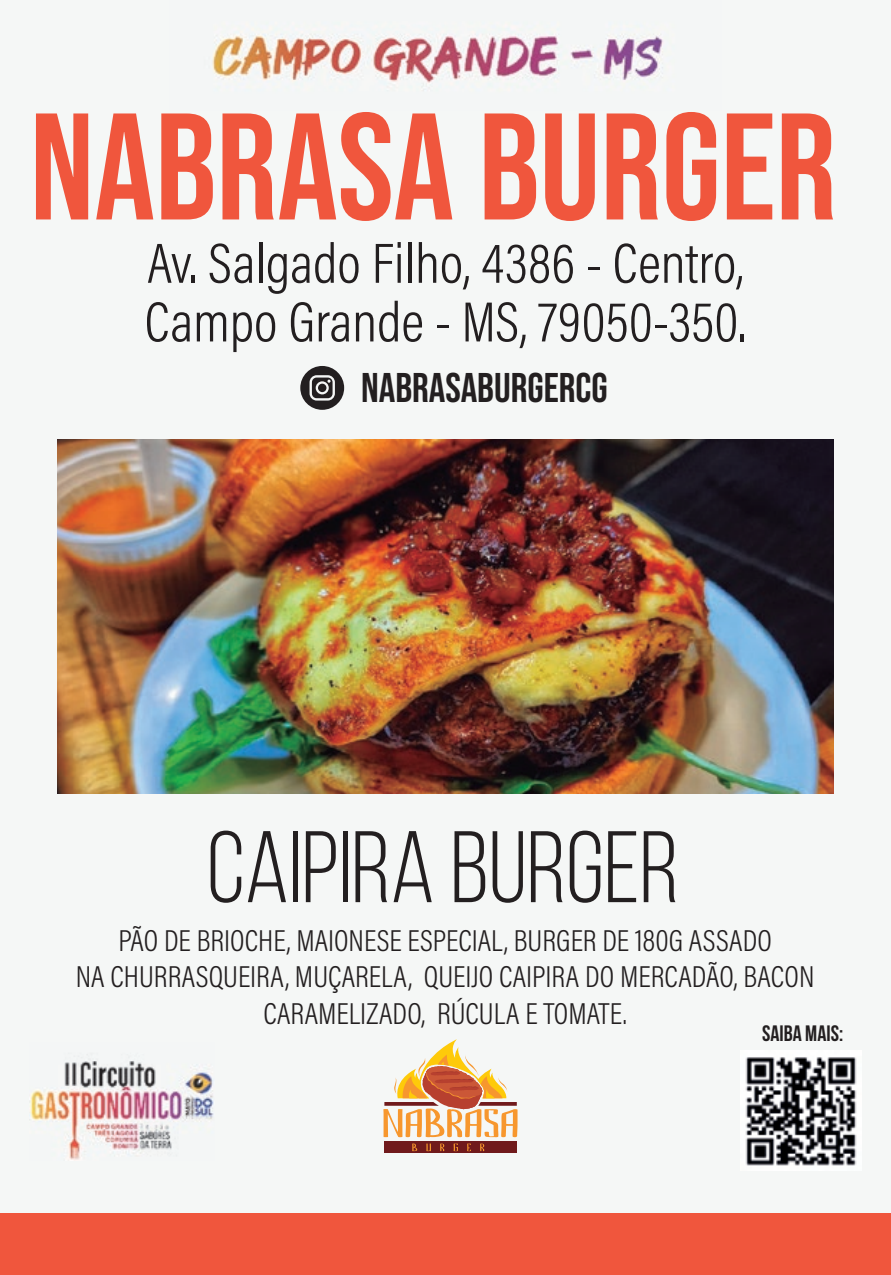
<style>
.page{position:relative;width:891px;height:1275px;background:#f5f7f6}
.page>*{position:absolute;margin:0;border:0;box-sizing:border-box;transform-origin:0 0}
.t1{font:151.5px "Bebas Neue";color:#f0563d}
.t2{font:101.4px "Bebas Neue";color:#231f20}
.t3{font:300 57px/58.8px "Acumin Pro Cond";color:#231f20}
.t4{font:41.4px "Bebas Neue";color:#231f20}
.t5{font:300 30.6px/36.6px "Acumin Pro Cond";color:#231f20;text-align:center}
.t6{font:22.2px "Bebas Neue";color:#231f20}
</style>
<div class="page">
<svg style="left:300px;top:366px;width:44px;height:44px"></svg>
<div style="left:318px;top:384px;width:8px;height:8px;background:#231f20;border-radius:50%"></div>
<img style="left:212px;top:34px;width:451px;height:49px">
<img style="left:169px;top:112px;width:548px;height:40px">
<img style="left:746px;top:1057px;width:110px;height:109px">
<img style="left:30px;top:1061px;width:184px;height:99px">
<img style="left:57px;top:440px;width:776px;height:353px">
<div style="left:0;top:1213px;width:891px;height:62px;background:#f0563d"></div>
<div style="left:384px;top:1142px;width:133px;height:11px;background:#701a1c"></div>
<svg style="left:412px;top:1144px;width:5px;height:7px"></svg>
<svg style="left:426px;top:1144px;width:5px;height:7px"></svg>
<svg style="left:440px;top:1144px;width:4px;height:7px"></svg>
<svg style="left:454px;top:1144px;width:4px;height:7px"></svg>
<svg style="left:467px;top:1144px;width:4px;height:7px"></svg>
<svg style="left:480px;top:1144px;width:4px;height:7px"></svg>
<svg style="left:383px;top:1039px;width:135px;height:98px"></svg>
<h1 class="t1" style="left:30px;top:81px;width:808px">NABRASA BURGER</h1>
<h3 class="t3" style="left:145px;top:233px;width:603px">Av. Salgado Filho, 4386 - Centro,<br>Campo Grande - MS, 79050-350.</h3>
<h3 class="t4" style="left:361px;top:364px;width:248px">NABRASABURGERCG</h3>
<h2 class="t2" style="left:207px;top:813px;width:473px">CAIPIRA BURGER</h2>
<p class="t5" style="left:76px;top:921px;width:740px">PÃO DE BRIOCHE, MAIONESE ESPECIAL, BURGER DE 180G ASSADO<br>NA CHURRASQUEIRA, MUÇARELA, QUEIJO CAIPIRA DO MERCADÃO, BACON<br>CARAMELIZADO, RÚCULA E TOMATE.</p>
<p class="t6" style="left:762px;top:1022px;width:83px">SAIBA MAIS:</p>
</div>
